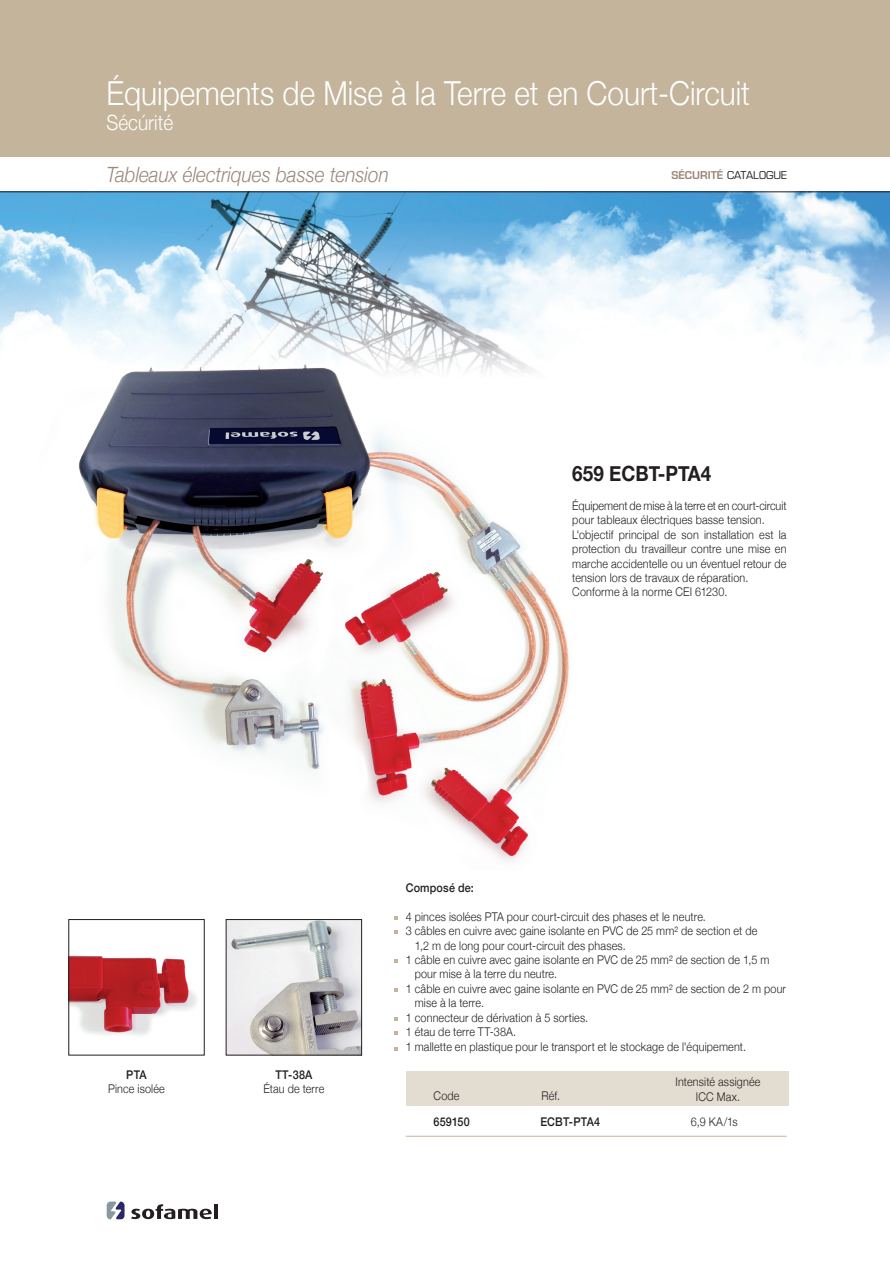
<style>
.page{position:relative;width:890px;height:1263px;background:#fff}
.page>*{position:absolute;margin:0;border:0;box-sizing:border-box;transform-origin:0 0}
.t1{font:300 33px "Helvetica Neue";color:#fff;scale:.9 1}
.t2{font:italic 300 21px "Helvetica Neue";color:#9b8679;scale:.9 1}
.t3{font:700 21px "Helvetica Neue";color:#231f20;scale:.9 1}
.t4{font:300 21px "Helvetica Neue";color:#fff;scale:.9 1}
.t5{font:300 12px/14.4px "Helvetica Neue";letter-spacing:.015em;color:#231f20;scale:.9 1}
.t6{font:500 12px "Helvetica Neue";letter-spacing:.015em;color:#231f20;scale:.9 1}
.t7{font:10.5px "Eurostile";color:#231f20}
.s1{font-weight:600;color:#9b8679}
</style>
<div class="page">
<svg style="left:131px;top:1204px;width:81px;height:14px"></svg>
<hr style="left:214px;top:1203px;width:4px;height:15px;background:#231f20">
<svg style="left:107px;top:1201px;width:18px;height:18px"></svg>
<img style="left:0;top:192px;width:890px;height:172px">
<div style="left:0;top:0;width:890px;height:157px;background:#c3b49b"></div>
<img style="left:70px;top:955px;width:127px;height:81px">
<div style="left:68px;top:918px;width:137px;height:137px;border:1px solid #231f20"></div>
<hr style="left:0;top:191px;width:890px;height:1px;background:#231f20">
<img style="left:228px;top:920px;width:132px;height:133px">
<div style="left:226px;top:918px;width:136px;height:137px;border:1px solid #231f20"></div>
<div style="left:406px;top:1071px;width:382px;height:34px;background:#e3dcd0"></div>
<hr style="left:406px;top:1135px;width:380px;height:1px;background:#c3b49b">
<img style="left:79px;top:364px;width:490px;height:497px">
<h1 class="t1" style="left:107px;top:66px;width:716px">Équipements de Mise à la Terre et en Court-Circuit</h1>
<h2 class="t4" style="left:107px;top:105px;width:75px">Sécúrité</h2>
<h2 class="t2" style="left:107px;top:157px;width:315px">Tableaux électriques basse tension</h2>
<p class="t7" style="left:671px;top:169px;width:117px"><span class="s1">SÉCURITÉ</span> CATALOGUE</p>
<h2 class="t3" style="left:572px;top:457px;width:156px">659 ECBT-PTA4</h2>
<p class="t5" style="left:572px;top:497px;width:240px">Équipement de mise à la terre et en court-circuit pour tableaux électriques basse tension.<br>L'objectif principal de son installation est la protection du travailleur contre une mise en marche accidentelle ou un éventuel retour de tension lors de travaux de réparation.<br>Conforme à la norme CEI 61230.</p>
<p class="t6" style="left:126px;top:1064px;width:24px">PTA</p>
<p class="t5" style="left:108px;top:1080px;width:65px">Pince isolée</p>
<p class="t6" style="left:275px;top:1064px;width:43px">TT-38A</p>
<p class="t5" style="left:263px;top:1080px;width:69px">Étau de terre</p>
<p class="t6" style="left:406px;top:877px;width:77px">Composé de:</p>
<p class="t5" style="left:406px;top:908px;width:335px">4 pinces isolées PTA pour court-circuit des phases et le neutre.</p>
<p class="t5" style="left:406px;top:922px;width:392px">3 câbles en cuivre avec gaine isolante en PVC de 25 mm² de section et de</p>
<p class="t5" style="left:415px;top:937px;width:236px">1,2 m de long pour court-circuit des phases.</p>
<p class="t5" style="left:406px;top:951px;width:406px">1 câble en cuivre avec gaine isolante en PVC de 25 mm² de section de 1,5 m</p>
<p class="t5" style="left:415px;top:965px;width:160px">pour mise à la terre du neutre.</p>
<p class="t5" style="left:406px;top:980px;width:424px">1 câble en cuivre avec gaine isolante en PVC de 25 mm² de section de 2 m pour</p>
<p class="t5" style="left:415px;top:994px;width:78px">mise à la terre.</p>
<p class="t5" style="left:406px;top:1009px;width:204px">1 connecteur de dérivation à 5 sorties.</p>
<p class="t5" style="left:406px;top:1023px;width:124px">1 étau de terre TT-38A.</p>
<p class="t5" style="left:406px;top:1037px;width:380px">1 mallette en plastique pour le transport et le stockage de l'équipement.</p>
<p class="t5" style="left:433px;top:1086px;width:30px">Code</p>
<p class="t6" style="left:433px;top:1111px;width:42px">659150</p>
<p class="t6" style="left:540px;top:1111px;width:68px">ECBT-PTA4</p>
<p class="t5" style="left:541px;top:1086px;width:22px">Réf.</p>
<p class="t5" style="left:675px;top:1073px;width:96px;line-height:15px;text-align:center">Intensité assignée<br>ICC Max.</p>
<p class="t5" style="left:691px;top:1112px;width:54px">6,9 KA/1s</p>
</div>
